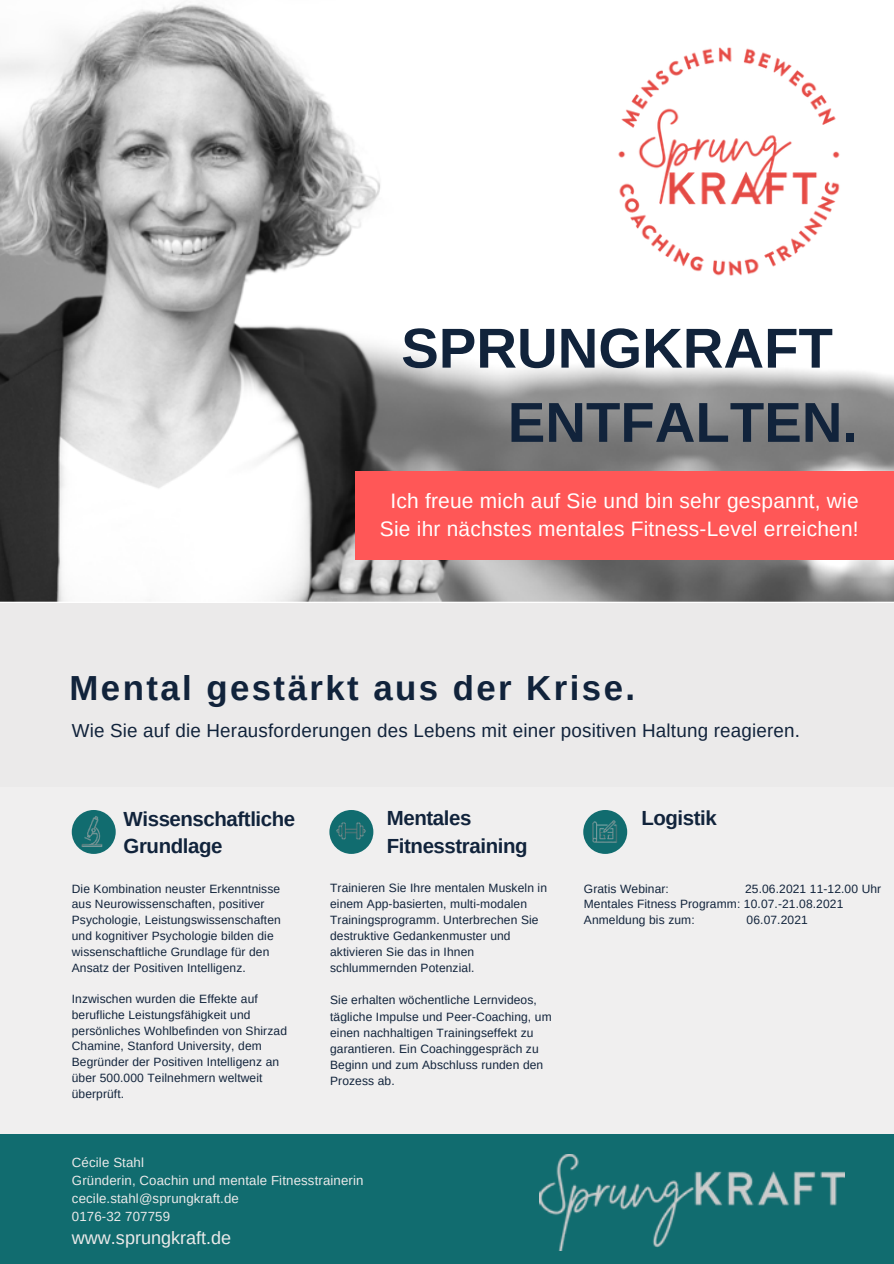
<style>
.page{position:relative;width:894px;height:1264px;background:#fff}
.page>*{position:absolute;margin:0;border:0;box-sizing:border-box;transform-origin:0 0}
.t1{font:700 56.25px "Arimo";color:#11233b}
.t2{font:700 34.8px "Arimo";letter-spacing:.07em;color:#11233b}
.t3{font:20.85px/28.2px "Arimo";letter-spacing:.01em;color:#fff;text-align:center}
.t4{font:700 20.4px/27.8px "Arimo";letter-spacing:-.02em;color:#11233b}
.t5{font:18.75px "Arimo";letter-spacing:.01em;color:#11233b}
.t6{font:18px "Arimo";color:#ebeaea}
.t7{font:13.2px "Arimo";letter-spacing:.01em;color:#ebeaea}
.t8{font:12px/15.8px "Arimo";letter-spacing:.01em;color:#11233b}
</style>
<div class="page">
<div style="left:0;top:0;width:893px;height:1263px;background:#ebeaea"></div>
<img style="left:0;top:0;width:893px;height:602px">
<div style="left:355px;top:471px;width:538px;height:88px;background:#ff5757"></div>
<div style="left:0;top:787px;width:893px;height:345px;background:#f0efef"></div>
<div style="left:72px;top:810px;width:44px;height:44px;background:#116c6f;border-radius:50%"></div>
<div style="left:583px;top:810px;width:44px;height:44px;background:#116c6f;border-radius:50%"></div>
<div style="left:0;top:1134px;width:893px;height:129px;background:#116c6f"></div>
<img style="left:606px;top:42px;width:246px;height:241px">
<img style="left:539px;top:1154px;width:305px;height:96px">
<div style="left:329px;top:810px;width:44px;height:44px;background:#116c6f;border-radius:50%"></div>
<img style="left:80px;top:814px;width:23px;height:36px">
<img style="left:336px;top:822px;width:30px;height:18px">
<img style="left:592px;top:820px;width:25px;height:23px">
<p class="t1" style="left:401px;top:317px;width:433px">SPRUNGKRAFT</p>
<p class="t1" style="left:507px;top:391px;width:352px">ENTFALTEN.</p>
<p class="t3" style="left:380px;top:486px;width:480px">Ich freue mich auf Sie und bin sehr gespannt, wie<br>Sie ihr nächstes mentales Fitness-Level erreichen!</p>
<p class="t2" style="left:69px;top:668px;width:567px">Mental gestärkt aus der Krise.</p>
<p class="t5" style="left:72px;top:720px;width:729px">Wie Sie auf die Herausforderungen des Lebens mit einer positiven Haltung reagieren.</p>
<p class="t4" style="left:124px;top:804px;width:173px">Wissenschaftliche<br>Grundlage</p>
<p class="t8" style="left:72px;top:880px;width:210px">Die Kombination neuster Erkenntnisse aus Neurowissenschaften, positiver Psychologie, Leistungswissenschaften und kognitiver Psychologie bilden die wissenschaftliche Grundlage für den Ansatz der Positiven Intelligenz.</p>
<p class="t8" style="left:72px;top:991px;width:217px">Inzwischen wurden die Effekte auf berufliche Leistungsfähigkeit und persönliches Wohlbefinden von Shirzad Chamine, Stanford University, dem Begründer der Positiven Intelligenz an über 500.000 Teilnehmern weltweit überprüft.</p>
<p class="t4" style="left:387px;top:803px;width:142px;line-height:28.2px">Mentales<br>Fitnesstraining</p>
<p class="t8" style="left:330px;top:880px;width:218px">Trainieren Sie Ihre mentalen Muskeln in einem App-basierten, multi-modalen Trainingsprogramm. Unterbrechen Sie destruktive Gedankenmuster und aktivieren Sie das in Ihnen schlummernden Potenzial.</p>
<p class="t8" style="left:330px;top:992px;width:223px">Sie erhalten wöchentliche Lernvideos, tägliche Impulse und Peer-Coaching, um einen nachhaltigen Trainingseffekt zu garantieren. Ein Coachinggespräch zu Beginn und zum Abschluss runden den Prozess ab.</p>
<p class="t7" style="left:72px;top:1154px;width:74px">Cécile Stahl</p>
<p class="t7" style="left:72px;top:1172px;width:293px">Gründerin, Coachin und mentale Fitnesstrainerin</p>
<p class="t7" style="left:72px;top:1190px;width:168px">cecile.stahl@sprungkraft.de</p>
<p class="t7" style="left:72px;top:1208px;width:100px">0176-32 707759</p>
<p class="t6" style="left:72px;top:1227px;width:161px">www.sprungkraft.de</p>
<p class="t4" style="left:641px;top:804px;width:77px">Logistik</p>
<p class="t8" style="left:583px;top:880px;width:87px">Gratis Webinar:</p>
<p class="t8" style="left:744px;top:880px;width:138px">25.06.2021 11-12.00 Uhr</p>
<p class="t8" style="left:583px;top:896px;width:261px">Mentales Fitness Programm: 10.07.-21.08.2021</p>
<p class="t8" style="left:583px;top:912px;width:112px">Anmeldung bis zum:</p>
<p class="t8" style="left:746px;top:912px;width:63px">06.07.2021</p>
</div>
